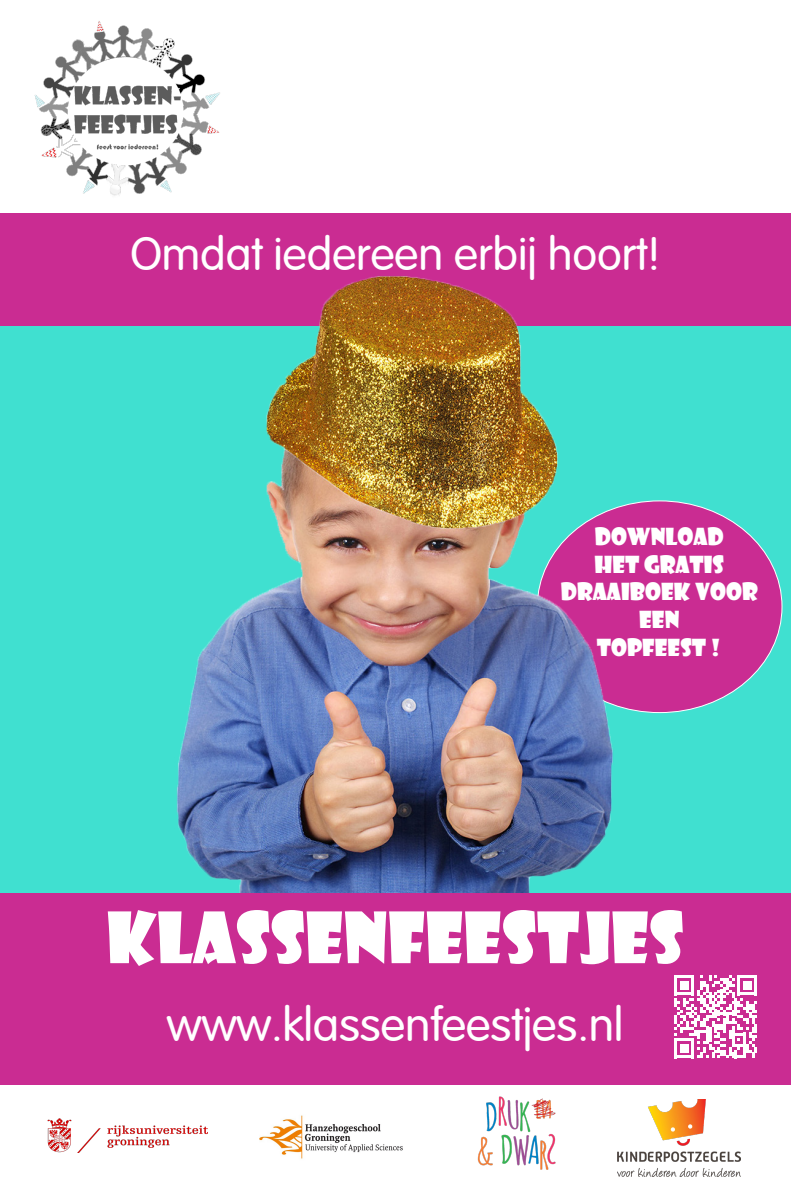
<style>
.page{position:relative;width:791px;height:1191px;background:#fff}
.page>*{position:absolute;margin:0;border:0;box-sizing:border-box;transform-origin:0 0}
.t1{font:69px "Showcard Gothic";color:#fff}
.t2{font:47px "Arial Rounded";color:#fff}
.t3{font:46px "Arial Rounded";color:#fff}
.t4{font:23px/27.6px "Showcard Gothic";color:#fff}
</style>
<div class="page">
<div style="left:0;top:325px;width:791px;height:568px;background:#40e0d0"></div>
<img style="left:259px;top:1115px;width:144px;height:44px">
<img style="left:47px;top:1118px;width:161px;height:34px">
<img style="left:477px;top:1096px;width:79px;height:74px">
<img style="left:617px;top:1099px;width:123px;height:77px">
<div style="left:0;top:213px;width:790px;height:112px;background:#ca2c92"></div>
<img style="left:34px;top:21px;width:186px;height:175px">
<div style="left:537px;top:501px;width:245px;height:211px;background:#ca2c92;border-radius:50%"></div>
<img style="left:166px;top:276px;width:459px;height:617px">
<div style="left:0;top:893px;width:791px;height:191px;background:#ca2c92"></div>
<svg style="left:674px;top:975px;width:83px;height:83px"></svg>
<p class="t3" style="left:130px;top:220px;width:531px">Omdat iedereen erbij hoort!</p>
<p class="t4" style="left:594px;top:522px;width:131px">DOWNLOAD<br>HET GRATIS</p>
<p class="t4" style="left:561px;top:577px;width:198px;text-align:center">DRAAIBOEK VOOR<br>EEN</p>
<p class="t4" style="left:597px;top:632px;width:126px">TOPFEEST !</p>
<p class="t1" style="left:106px;top:891px;width:579px">KLASSENFEESTJES</p>
<p class="t2" style="left:167px;top:990px;width:458px">www.klassenfeestjes.nl</p>
</div>
